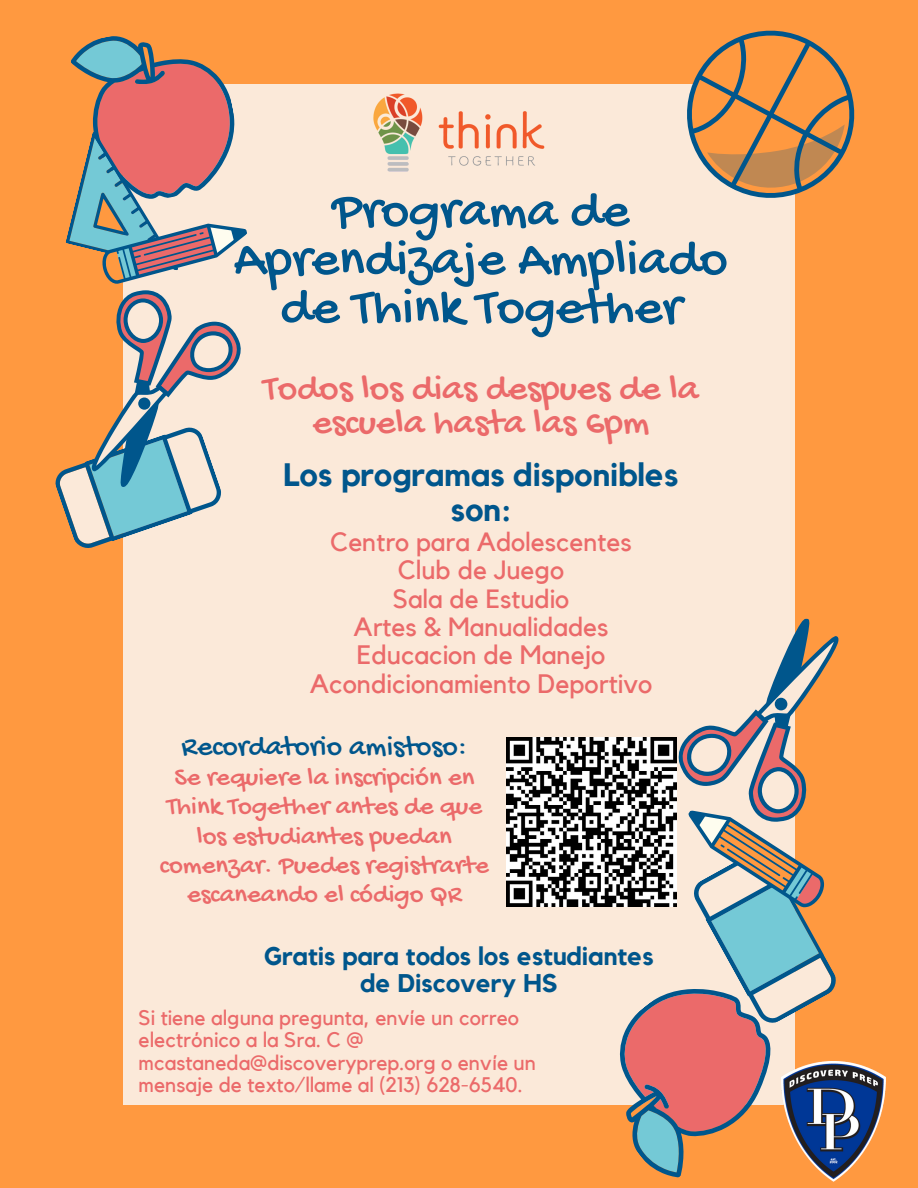
<style>
.page{position:relative;width:918px;height:1188px;background:#ff9940}
.page>*{position:absolute;margin:0;border:0;box-sizing:border-box;transform-origin:0 0}
.t1{font:54px/48.3px "Gochi Hand";color:#00568c;text-align:center}
.t2{font:37.65px/33.8px "Gochi Hand";color:#eb6a6a;text-align:center}
.t3{font:700 32.25px/34.8px "Kollektif";color:#00568c;text-align:center}
.t4{font:29.7px "Gochi Hand";color:#00568c}
.t5{font:26.7px/29.2px "Gochi Hand";color:#eb6a6a;text-align:center}
.t6{font:26.55px/29.2px "Kollektif";color:#eb6a6a;text-align:center}
.t7{font:26.25px/28.2px "Kollektif";color:#eb6a6a;text-align:center}
.t8{font:700 25.5px/27px "Kollektif";color:#00568c;text-align:center}
.t9{font:21px/22.5px "Kollektif";color:#eb6a6a}
</style>
<div class="page">
<div style="left:123px;top:84px;width:672px;height:1020px;background:#fbe9d9"></div>
<svg style="left:687px;top:30px;width:168px;height:103px"></svg>
<svg style="left:689px;top:36px;width:163px;height:162px"></svg>
<svg style="left:55px;top:36px;width:192px;height:512px"></svg>
<svg style="left:603px;top:618px;width:236px;height:560px"></svg>
<img style="left:506px;top:737px;width:170px;height:170px">
<img style="left:782px;top:1061px;width:103px;height:121px">
<img style="left:373px;top:93px;width:172px;height:79px">
<h1 class="t1" style="left:234px;top:190px;width:496px">Programa de<br>Aprendizaje Ampliado de Think Together</h1>
<h2 class="t2" style="left:263px;top:374px;width:437px">Todos los dias despues de la escuela hasta las 6pm</h2>
<h3 class="t3" style="left:283px;top:459px;width:396px">Los programas disponibles son:</h3>
<p class="t7" style="left:330px;top:529px;width:303px">Centro para Adolescentes<br>Club de Juego<br>Sala de Estudio<br>Artes &amp; Manualidades</p>
<p class="t6" style="left:310px;top:641px;width:344px">Educacion de Manejo<br>Acondicionamiento Deportivo</p>
<h3 class="t4" style="left:182px;top:731px;width:287px">Recordatorio amistoso:</h3>
<p class="t5" style="left:160px;top:765px;width:330px">Se requiere la inscripción en<br>Think Together antes de que los estudiantes puedan comenzar. Puedes registrarte escaneando el código QR</p>
<p class="t8" style="left:264px;top:943px;width:391px">Gratis para todos los estudiantes de Discovery HS</p>
<p class="t9" style="left:139px;top:1007px;width:399px">Si tiene alguna pregunta, envíe un correo electrónico a la Sra. C @ mcastaneda@discoveryprep.org o envíe un mensaje de texto/llame al (213) 628-6540.</p>
</div>
